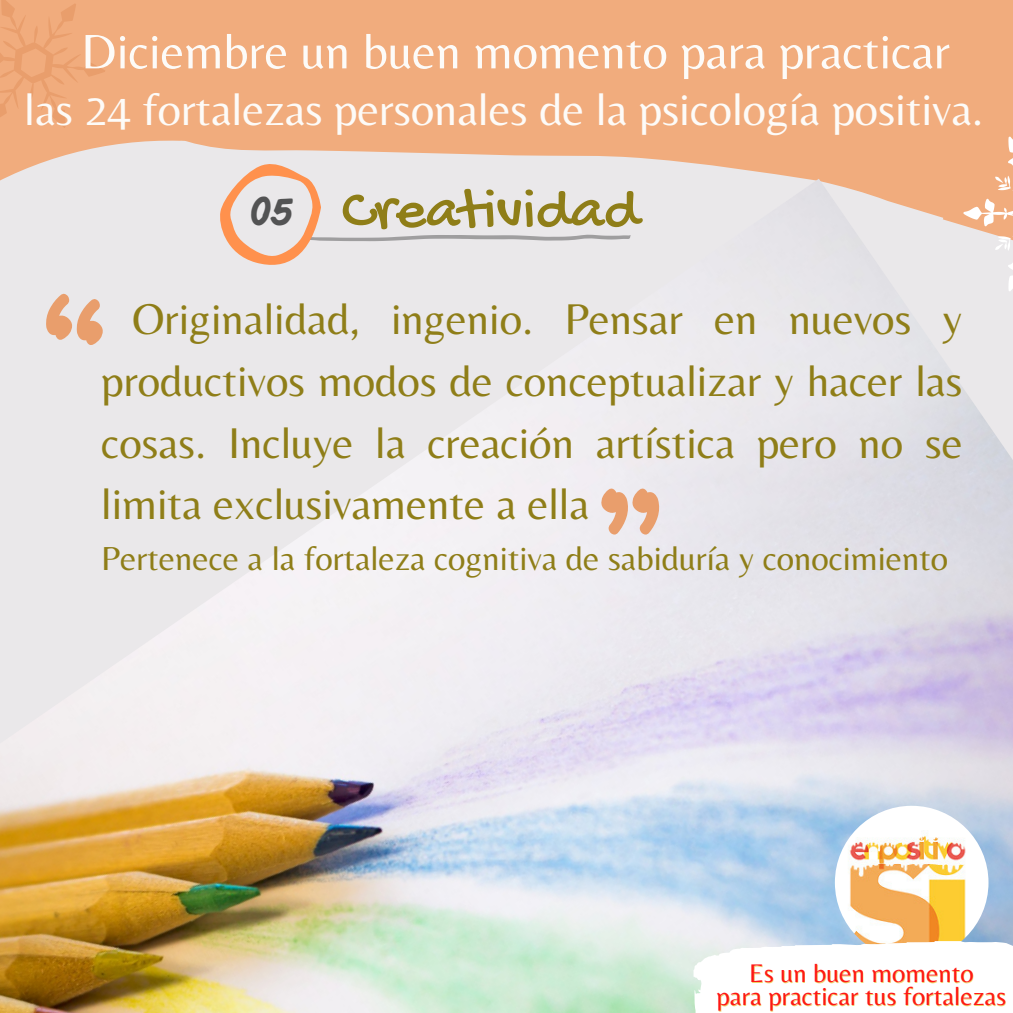
<style>
.page{position:relative;width:1013px;height:1013px;background:#fff}
.page>*{position:absolute;margin:0;border:0;box-sizing:border-box;transform-origin:0 0}
.t1{font:135.88px "RTL Hand Made Regular";color:#e99e6c}
.t2{font:59.75px "Gochi Hand";color:#8f7e18}
.t3{font:50.38px "Belleza";color:#fdfbf8}
.t4{font:46.38px "Belleza";color:#fdfbf8}
.t5{font:44.75px/61.9px "Belleza";color:#8f7e18;text-align:justify}
.t6{font:700 38.75px "Pluma";color:#535354}
.t7{font:34.62px "Belleza";color:#8f7e18}
.t8{font:26.5px "Belleza";color:#ff1616}
.s1{color:rgb(230 185 27/.68)}
</style>
<div class="page">
<div style="left:0;top:0;width:1012px;height:179px;background:#f1ac7d"></div>
<svg style="left:0;top:0;width:128px;height:159px;background:#efac7e"></svg>
<svg style="left:218px;top:159px;width:412px;height:20px;background:#ebe2df"></svg>
<img style="left:0;top:179px;width:1012px;height:833px">
<img style="left:834px;top:805px;width:154px;height:154px;border-radius:50%">
<svg style="left:963px;top:137px;width:50px;height:154px;background:#efc9b0"></svg>
<svg style="left:693px;top:941px;width:319px;height:71px"></svg>
<div style="left:42px;top:291px;width:66px;height:58px;background:#eae8ea"></div>
<p class="t3" style="left:81px;top:22px;width:870px">Diciembre un buen momento para practicar</p>
<p class="t4" style="left:24px;top:82px;width:960px">las 24 fortalezas personales de la psicología positiva.</p>
<p class="t6" style="left:250px;top:196px;width:45px">05</p>
<p class="t2" style="left:341px;top:179px;width:298px">Creatividad</p>
<p class="t5" style="left:101px;top:287px;width:862px;text-indent:31px">Originalidad, ingenio. Pensar en nuevos y productivos modos de conceptualizar y hacer las cosas. Incluye la creación artística pero no se limita exclusivamente a ella</p>
<p class="t7" style="left:101px;top:538px;width:848px">Pertenece a la fortaleza cognitiva de sabiduría y conocimiento</p>
<p class="t1" style="left:595px;top:443px;width:70px">"</p>
<p class="t8" style="left:749px;top:957px;width:226px">Es un buen momento</p>
<p class="t8" style="left:717px;top:980px;width:290px"><span class="s1">para</span> practicar tus fortalezas</p>
</div>
